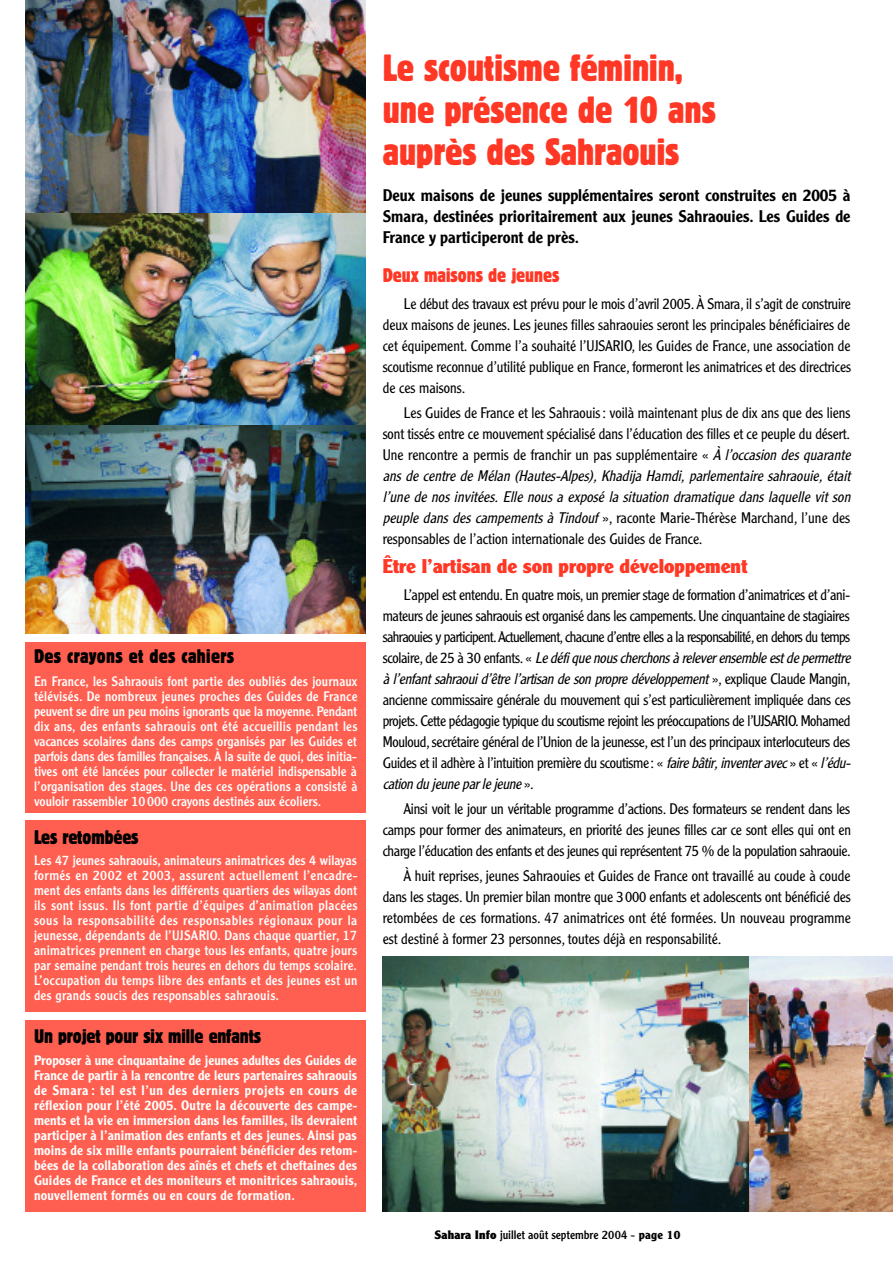
<style>
.page{position:relative;width:893px;height:1263px;background:#fff}
.page>*{position:absolute;margin:0;border:0;box-sizing:border-box;transform-origin:0 0}
.t1{font:condensed 37.5px/42px "Block BE";color:#ff3725}
.t2{font:condensed 19.5px "Block BE";letter-spacing:-.005em;color:#000}
.t3{font:900 19.5px "Clearface Gothic LH";color:#ff3725}
.t4{font:condensed 19.5px "Block BE";letter-spacing:.02em;color:#000}
.t5{font:condensed 19.5px "Block BE";color:#ff3725}
.t6{font:500 16.5px/21px "Clearface Gothic LH";color:#000;text-align:justify}
.t7{font:300 15px/21px "Clearface Gothic LH";letter-spacing:-.02em;color:#000;text-align:justify}
.t8{font:300 15px/21px "Clearface Gothic LH";color:#000}
.t9{font:13.5px/15px "Clearface Gothic LH";color:#fff;text-align:justify}
.t10{font:500 13.5px/15px "Clearface Gothic LH";letter-spacing:.02em;color:#fff;text-align:justify}
.t11{font:12px "Clearface Gothic LH";color:#000}
.s1{font-style:italic}
.s2{font-weight:900}
.s3{font-weight:700}
</style>
<div class="page">
<div style="left:26px;top:642px;width:340px;height:170px;background:#ff5f50"></div>
<div style="left:26px;top:821px;width:340px;height:191px;background:#ff5f50"></div>
<div style="left:26px;top:1020px;width:340px;height:192px;background:#ff5f50"></div>
<img style="left:383px;top:957px;width:510px;height:255px">
<img style="left:26px;top:0;width:340px;height:634px">
<h2 class="t4" style="left:34px;top:645px;width:202px">Des crayons et des cahiers</h2>
<p class="t9" style="left:34px;top:674px;width:325px">En France, les Sahraouis font partie des oubliés des journaux télévisés. De nombreux jeunes proches des Guides de France peuvent se dire un peu moins ignorants que la moyenne. Pendant dix ans, des enfants sahraouis ont été accueillis pendant les vacances scolaires dans des camps organisés par les Guides et parfois dans des familles françaises. À la suite de quoi, des initia&shy;tives ont été lancées pour collecter le matériel indispensable à l’organisation des stages. Une des ces opérations a consisté à vouloir rassembler 10000 crayons destinés aux écoliers.</p>
<h2 class="t2" style="left:34px;top:826px;width:106px">Les retombées</h2>
<p class="t9" style="left:34px;top:854px;width:325px">Les 47 jeunes sahraouis, animateurs animatrices des 4 wilayas formés en 2002 et 2003, assurent actuellement l’encadre&shy;ment des enfants dans les différents quartiers des wilayas dont ils sont issus. Ils font partie d’équipes d’animation placées sous la responsabilité des responsables régionaux pour la jeunesse, dépendants de l’UJSARIO. Dans chaque quartier, 17 animatrices prennent en charge tous les enfants, quatre jours par semaine pendant trois heures en dehors du temps scolaire.<br>L’occupation du temps libre des enfants et des jeunes est un des grands soucis des responsables sahraouis.</p>
<h2 class="t2" style="left:34px;top:1025px;width:229px">Un projet pour six mille enfants</h2>
<p class="t10" style="left:34px;top:1054px;width:325px">Proposer à une cinquantaine de jeunes adultes des Guides de France de partir à la rencontre de leurs partenaires sahraouis de Smara : tel est l’un des derniers projets en cours de réflexion pour l’été 2005. Outre la découverte des campe&shy;ments et la vie en immersion dans les familles, ils devraient participer à l’animation des enfants et des jeunes. Ainsi pas moins de six mille enfants pourraient bénéficier des retom&shy;bées de la collaboration des aînés et chefs et cheftaines des Guides de France et des moniteurs et monitrices sahraouis, nouvellement formés ou en cours de formation.</p>
<h1 class="t1" style="left:383px;top:47px;width:335px">Le scoutisme féminin, une présence de 10 ans auprès des Sahraouis</h1>
<p class="t6" style="left:383px;top:186px;width:469px">Deux maisons de jeunes supplémentaires seront construites en 2005 à Smara, destinées prioritairement aux jeunes Sahraouies. Les Guides de France y participeront de près.</p>
<h2 class="t5" style="left:383px;top:264px;width:178px">Deux maisons de jeunes</h2>
<p class="t7" style="left:383px;top:294px;width:470px;text-indent:21px">Le début des travaux est prévu pour le mois d’avril 2005. À Smara, il s’agit de construire deux maisons de jeunes. Les jeunes filles sahraouies seront les principales bénéficiaires de cet équipement. Comme l’a souhaité l’UJSARIO, les Guides de France, une association de scoutisme reconnue d’utilité publique en France, formeront les animatrices et des directrices de ces maisons.</p>
<p class="t8" style="left:383px;top:403px;width:472px;text-indent:21px">Les Guides de France et les Sahraouis : voilà maintenant plus de dix ans que des liens sont tissés entre ce mouvement spécialisé dans l’éducation des filles et ce peuple du désert.<br>Une rencontre a permis de franchir un pas supplémentaire « <span class="s1">À l’occasion des quarante ans de centre de Mélan (Hautes-Alpes), Khadija Hamdi, parlementaire sahraouie, était l’une de nos invitées. Elle nous a exposé la situation dramatique dans laquelle vit son peuple dans des campements à Tindouf</span> », raconte Marie-Thérèse Marchand, l’une des responsables de l’action internationale des Guides de France.</p>
<h2 class="t3" style="left:383px;top:559px;width:366px">Être l’artisan de son propre développement</h2>
<p class="t7" style="left:383px;top:585px;width:472px;text-align:left;text-indent:21px">L’appel est entendu. En quatre mois, un premier stage de formation d’animatrices et d’ani&shy;mateurs de jeunes sahraouis est organisé dans les campements. Une cinquantaine de stagiaires sahraouies y participent. Actuellement, chacune d’entre elles a la responsabilité, en dehors du temps s c o l a i r e , d e 2 5 à 3 0 e n f a n t s . « <span class="s1">Ledéfiquenouscherchonsà releverensembleestdepermettre à l’enfant sahraoui d’être l’artisan de son propre développement</span> » , e x p l i q u e C l a u d e M a n g i n , ancienne commissaire générale du mouvement qui s’est particulièrement impliquée dans ces projets. Cette pédagogie typique du scoutisme rejoint les préoccupations de l’UJSARIO. Mohamed Mouloud, secrétaire général de l’Union de la jeunesse, est l’un des principaux interlocuteurs des Guides et il adhère à l’intuition première du scoutisme: « <span class="s1">fairebâtir,inventeravec</span>» et « <span class="s1">l’édu&shy;cation du jeuneparlejeune</span> » .</p>
<p class="t7" style="left:383px;top:799px;width:470px;text-indent:21px">Ainsi voit le jour un véritable programme d’actions. Des formateurs se rendent dans les camps pour former des animateurs, en priorité des jeunes filles car ce sont elles qui ont en charge l’éducation des enfants et des jeunes qui représentent 75 % de la population sahraouie.</p>
<p class="t7" style="left:383px;top:867px;width:470px;text-indent:21px">À huit reprises, jeunes Sahraouies et Guides de France ont travaillé au coude à coude dans les stages. Un premier bilan montre que 3000 enfants et adolescents ont bénéficié des retombées de ces formations. 47 animatrices ont été formées. Un nouveau programme est destiné à former 23 personnes, toutes déjà en responsabilité.</p>
<p class="t11" style="left:434px;top:1230px;width:247px"><span class="s2">Sahara Info</span> juillet août septembre 2004 - <span class="s3">page 10</span></p>
</div>
